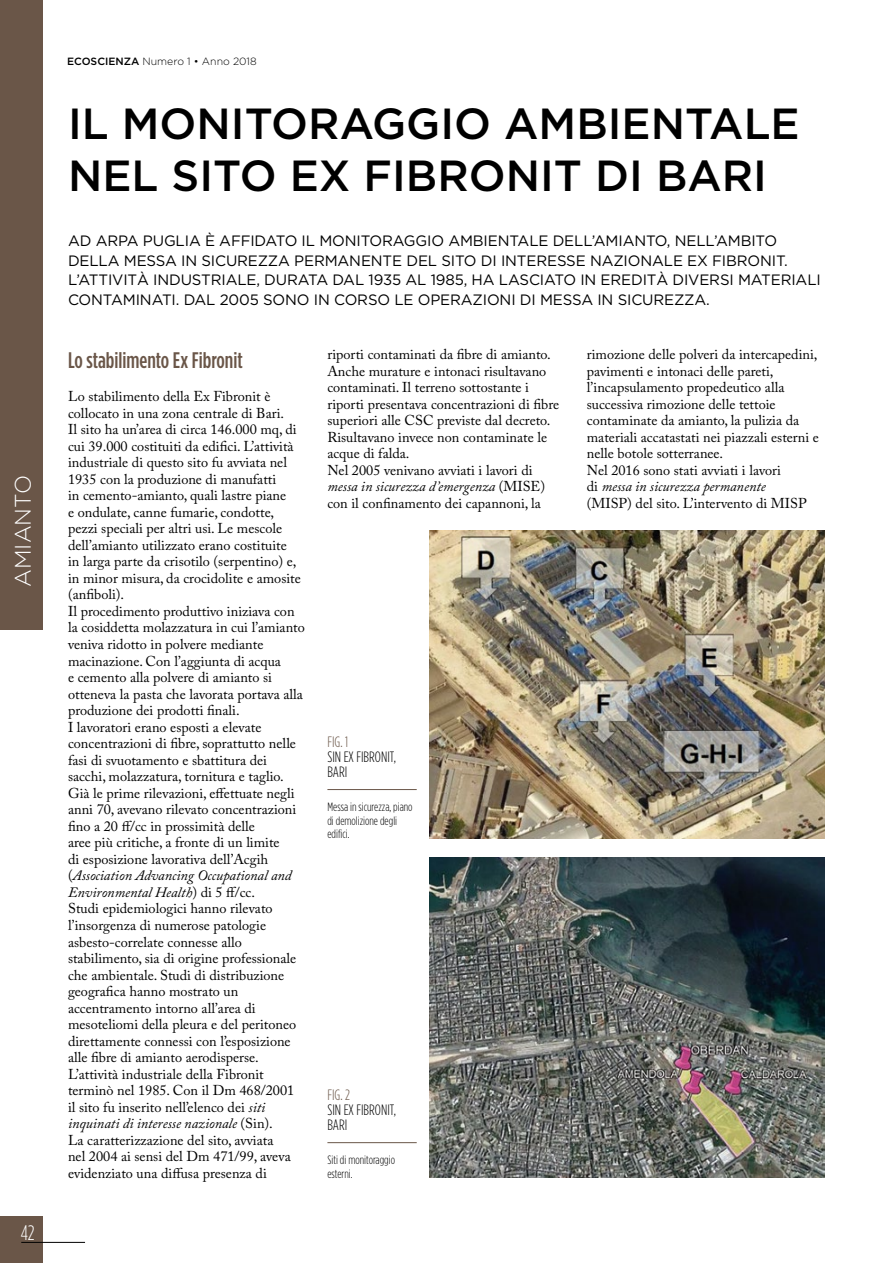
<style>
.page{position:relative;width:893px;height:1263px;background:#fff}
.page>*{position:absolute;margin:0;border:0;box-sizing:border-box;transform-origin:0 0}
.t1{font:500 43.5px/52.5px "Gotham HTF";color:#000}
.t2{font:500 condensed 22.5px "Gotham HTF";color:#6a5648}
.t3{font:300 22.5px "Gotham HTF";color:#fff}
.t4{font:300 condensed 21px "Gotham HTF";color:#fff}
.t5{font:15px/19.5px "Gotham HTF";letter-spacing:-.01em;color:#000}
.t6{font:300 condensed 15px/15px "Gotham HTF";color:#000}
.t7{font:300 condensed 15px "Gotham HTF";color:#6a5648}
.t8{font:14.25px/16.5px "Adobe Caslon Pro";color:#000}
.t9{font:300 condensed 12px/13.5px "Gotham HTF";color:#000}
.t10{font:300 10.5px "Gotham HTF";color:#000}
.s1{font-weight:500}
.s2{font-style:italic}
</style>
<div class="page">
<div style="left:0;top:1216px;width:43px;height:47px;background:#6a5648"></div>
<hr style="left:21px;top:1242px;width:64px;height:1px;background:#000">
<div style="left:0;top:0;width:43px;height:629px;background:#6a5648"></div>
<hr style="left:327px;top:789px;width:90px;height:1px;background:#6a5648">
<img style="left:429px;top:530px;width:396px;height:308px">
<img style="left:429px;top:857px;width:396px;height:321px">
<hr style="left:327px;top:1142px;width:90px;height:1px;background:#6a5648">
<h2 class="t3" style="left:11px;top:587px;width:113px;rotate:-90deg">AMIANTO</h2>
<h3 class="t4" style="left:21px;top:1221px;width:15px">42</h3>
<p class="t10" style="left:67px;top:56px;width:191px"><span class="s1">ECOSCIENZA</span> Numero 1 • Anno 2018</p>
<h1 class="t1" style="left:68px;top:96px;width:733px">IL MONITORAGGIO AMBIENTALE<br>NEL SITO EX FIBRONIT DI BARI</h1>
<p class="t5" style="left:68px;top:231px;width:754px">AD ARPA PUGLIA È AFFIDATO IL MONITORAGGIO AMBIENTALE DELL’AMIANTO, NELL’AMBITO DELLA MESSA IN SICUREZZA PERMANENTE DEL SITO DI INTERESSE NAZIONALE EX FIBRONIT.<br>L’ATTIVITÀ INDUSTRIALE, DURATA DAL 1935 AL 1985, HA LASCIATO IN EREDITÀ DIVERSI MATERIALI CONTAMINATI. DAL 2005 SONO IN CORSO LE OPERAZIONI DI MESSA IN SICUREZZA.</p>
<h2 class="t2" style="left:68px;top:348px;width:176px">Lo stabilimento Ex Fibronit</h2>
<p class="t8" style="left:68px;top:388px;width:238px">Lo stabilimento della Ex Fibronit è collocato in una zona centrale di Bari.<br>Il sito ha un’area di circa 146.000 mq, di cui 39.000 costituiti da edifici. L’attività industriale di questo sito fu avviata nel 1935 con la produzione di manufatti<br>in cemento-amianto, quali lastre piane<br>e ondulate, canne fumarie, condotte, pezzi speciali per altri usi. Le mescole dell’amianto utilizzato erano costituite<br>in larga parte da crisotilo (serpentino) e, in minor misura, da crocidolite e amosite (anfiboli).<br>Il procedimento produttivo iniziava con la cosiddetta molazzatura in cui l’amianto veniva ridotto in polvere mediante macinazione. Con l’aggiunta di acqua<br>e cemento alla polvere di amianto si otteneva la pasta che lavorata portava alla produzione dei prodotti finali.<br>I lavoratori erano esposti a elevate concentrazioni di fibre, soprattutto nelle fasi di svuotamento e sbattitura dei sacchi, molazzatura, tornitura e taglio.<br>Già le prime rilevazioni, effettuate negli anni 70, avevano rilevato concentrazioni fino a 20 ff/cc in prossimità delle<br>aree più critiche, a fronte di un limite<br>di esposizione lavorativa dell’Acgih (<span class="s2">Association Advancing Occupational and Environmental Health</span>) di 5 ff/cc.<br>Studi epidemiologici hanno rilevato l’insorgenza di numerose patologie asbesto-correlate connesse allo stabilimento, sia di origine professionale che ambientale. Studi di distribuzione geografica hanno mostrato un accentramento intorno all’area di mesoteliomi della pleura e del peritoneo direttamente connessi con l’esposizione alle fibre di amianto aerodisperse.<br>L’attività industriale della Fibronit terminò nel 1985. Con il Dm 468/2001 il sito fu inserito nell’elenco dei <span class="s2">siti inquinati di interesse nazionale</span> (Sin).<br>La caratterizzazione del sito, avviata<br>nel 2004 ai sensi del Dm 471/99, aveva evidenziato una diffusa presenza di</p>
<p class="t8" style="left:327px;top:346px;width:233px">riporti contaminati da fibre di amianto.<br>Anche murature e intonaci risultavano contaminati. Il terreno sottostante i riporti presentava concentrazioni di fibre superiori alle CSC previste dal decreto.<br>Risultavano invece non contaminate le acque di falda.<br>Nel 2005 venivano avviati i lavori di <span class="s2">messa in sicurezza d’emergenza</span> (MISE) con il confinamento dei capannoni, la</p>
<p class="t8" style="left:587px;top:346px;width:234px">rimozione delle polveri da intercapedini, pavimenti e intonaci delle pareti, l’incapsulamento propedeutico alla successiva rimozione delle tettoie contaminate da amianto, la pulizia da materiali accatastati nei piazzali esterni e nelle botole sotterranee.<br>Nel 2016 sono stati avviati i lavori<br>di <span class="s2">messa in sicurezza permanente<br></span>(MISP) del sito. L’intervento di MISP</p>
<p class="t7" style="left:327px;top:733px;width:22px">FIG. 1</p>
<p class="t6" style="left:327px;top:749px;width:70px">SIN EX FIBRONIT,<br>BARI</p>
<p class="t9" style="left:327px;top:800px;width:87px">Messa in sicurezza, piano di demolizione degli edifici.</p>
<p class="t7" style="left:327px;top:1086px;width:24px">FIG. 2</p>
<p class="t6" style="left:327px;top:1102px;width:70px">SIN EX FIBRONIT,<br>BARI</p>
<p class="t9" style="left:327px;top:1153px;width:69px">Siti di monitoraggio esterni.</p>
</div>
